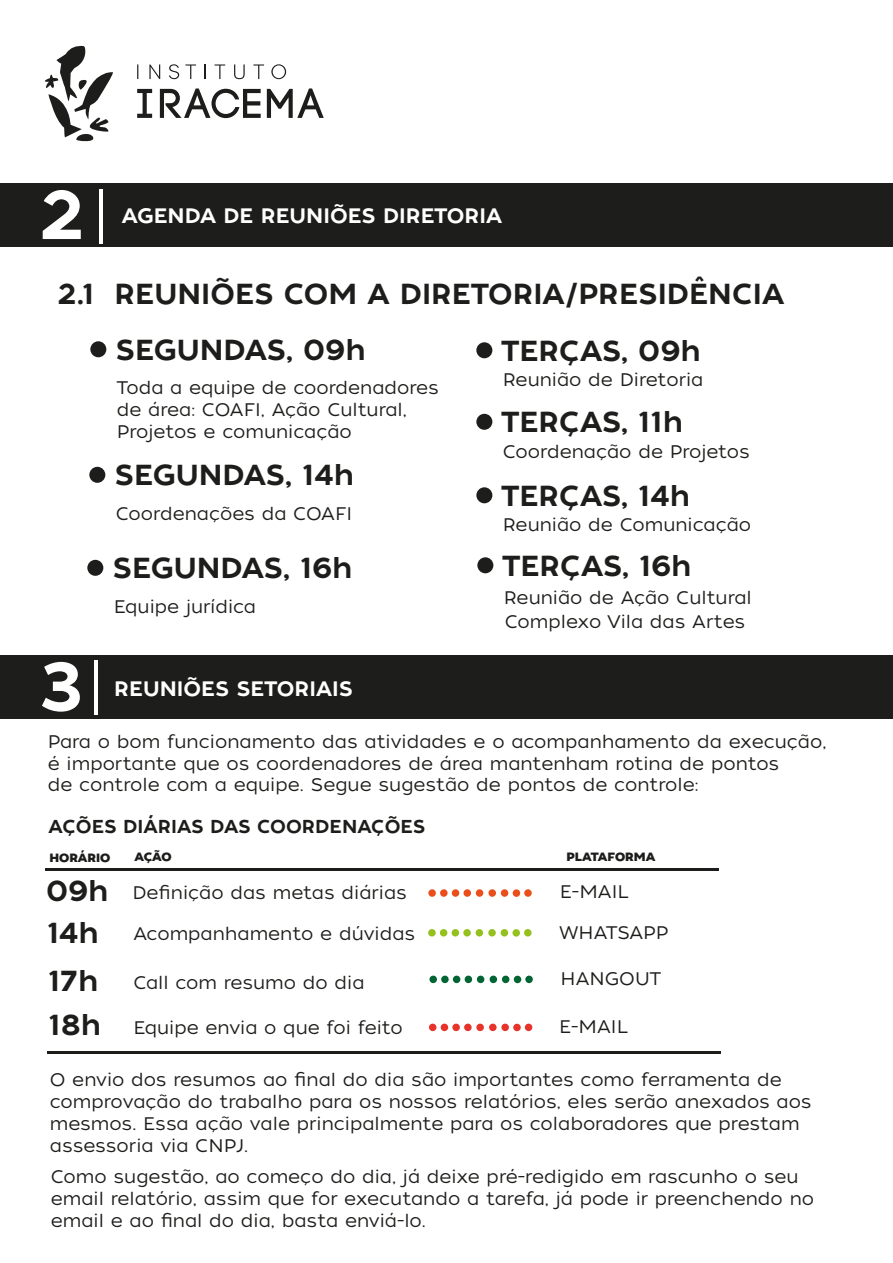
<style>
.page{position:relative;width:893px;height:1263px;background:#fff}
.page>*{position:absolute;margin:0;border:0;box-sizing:border-box;transform-origin:0 0}
.t1{font:69.15px "Tide Sans 500 Dudette";color:#fff}
.t2{font:28.95px/55.5px "Tide Sans 500 Dudette";color:#1d1d1b}
.t3{font:20.85px "Tide Sans 500 Dudette";color:#fff}
.t4{font:18.75px "Tide Sans 500 Dudette";color:#1d1d1b}
.t5{font:18.15px/21.9px "Tide Sans 300 Lil Kahuna";color:#1d1d1b}
.t6{font:12px "Tide Sans 700 Mondo";color:#1d1d1b}
</style>
<div class="page">
<div style="left:0;top:183px;width:893px;height:64px;background:#1d1d1b"></div>
<div style="left:0;top:655px;width:893px;height:64px;background:#1d1d1b"></div>
<svg style="left:45px;top:46px;width:68px;height:96px"></svg>
<svg style="left:137px;top:89px;width:15px;height:29px"></svg>
<svg style="left:160px;top:88px;width:101px;height:30px"></svg>
<svg style="left:267px;top:88px;width:57px;height:30px"></svg>
<svg style="left:169px;top:64px;width:10px;height:15px"></svg>
<svg style="left:271px;top:64px;width:15px;height:15px"></svg>
<svg style="left:234px;top:64px;width:11px;height:15px"></svg>
<svg style="left:137px;top:64px;width:1px;height:15px"></svg>
<svg style="left:205px;top:64px;width:1px;height:15px"></svg>
<svg style="left:185px;top:64px;width:11px;height:15px"></svg>
<svg style="left:215px;top:64px;width:10px;height:15px"></svg>
<svg style="left:253px;top:64px;width:11px;height:15px"></svg>
<svg style="left:149px;top:64px;width:11px;height:15px"></svg>
<div style="left:90px;top:341px;width:16px;height:16px;background:#1d1d1b;border-radius:50%"></div>
<div style="left:89px;top:467px;width:16px;height:16px;background:#1d1d1b;border-radius:50%"></div>
<div style="left:87px;top:560px;width:16px;height:16px;background:#1d1d1b;border-radius:50%"></div>
<div style="left:476px;top:342px;width:16px;height:16px;background:#1d1d1b;border-radius:50%"></div>
<div style="left:476px;top:414px;width:16px;height:16px;background:#1d1d1b;border-radius:50%"></div>
<div style="left:476px;top:487px;width:16px;height:16px;background:#1d1d1b;border-radius:50%"></div>
<div style="left:477px;top:557px;width:16px;height:16px;background:#1d1d1b;border-radius:50%"></div>
<div style="left:428px;top:889px;width:8px;height:8px;background:#e94e1b;border-radius:3px"></div>
<div style="left:440px;top:889px;width:8px;height:8px;background:#e94e1b;border-radius:3px"></div>
<svg style="left:451px;top:889px;width:9px;height:8px"></svg>
<div style="left:463px;top:889px;width:8px;height:8px;background:#e94e1b;border-radius:3px"></div>
<div style="left:476px;top:889px;width:7px;height:8px;background:#e94e1b;border-radius:50%"></div>
<div style="left:488px;top:889px;width:8px;height:8px;background:#e94e1b;border-radius:50%"></div>
<div style="left:501px;top:889px;width:7px;height:8px;background:#e94e1b;border-radius:50%"></div>
<div style="left:513px;top:889px;width:7px;height:8px;background:#e94e1b;border-radius:50%"></div>
<div style="left:524px;top:889px;width:8px;height:8px;background:#e94e1b;border-radius:50%"></div>
<div style="left:428px;top:929px;width:8px;height:8px;background:#95c11f;border-radius:3px"></div>
<div style="left:440px;top:929px;width:8px;height:8px;background:#95c11f;border-radius:3px"></div>
<div style="left:451px;top:929px;width:8px;height:8px;background:#95c11f;border-radius:3px"></div>
<div style="left:463px;top:929px;width:8px;height:8px;background:#95c11f;border-radius:3px"></div>
<div style="left:475px;top:929px;width:8px;height:7px;background:#95c11f;border-radius:50%"></div>
<div style="left:488px;top:929px;width:8px;height:7px;background:#95c11f;border-radius:50%"></div>
<div style="left:501px;top:929px;width:7px;height:7px;background:#95c11f;border-radius:50%"></div>
<div style="left:512px;top:929px;width:8px;height:8px;background:#95c11f;border-radius:50%"></div>
<div style="left:524px;top:929px;width:8px;height:7px;background:#95c11f;border-radius:50%"></div>
<div style="left:429px;top:975px;width:8px;height:8px;background:#006533;border-radius:3px"></div>
<div style="left:441px;top:975px;width:8px;height:8px;background:#006533;border-radius:3px"></div>
<div style="left:453px;top:975px;width:8px;height:8px;background:#006533;border-radius:3px"></div>
<div style="left:464px;top:975px;width:8px;height:8px;background:#006533;border-radius:3px"></div>
<div style="left:477px;top:975px;width:7px;height:8px;background:#006533;border-radius:50%"></div>
<div style="left:489px;top:975px;width:8px;height:8px;background:#006533;border-radius:50%"></div>
<div style="left:502px;top:975px;width:7px;height:8px;background:#006533;border-radius:50%"></div>
<div style="left:514px;top:976px;width:7px;height:7px;background:#006533;border-radius:50%"></div>
<div style="left:525px;top:975px;width:8px;height:8px;background:#006533;border-radius:50%"></div>
<div style="left:429px;top:1023px;width:8px;height:8px;background:#e7332a;border-radius:3px"></div>
<div style="left:440px;top:1023px;width:8px;height:8px;background:#e7332a;border-radius:3px"></div>
<div style="left:452px;top:1023px;width:8px;height:8px;background:#e7332a;border-radius:3px"></div>
<div style="left:464px;top:1023px;width:8px;height:8px;background:#e7332a;border-radius:3px"></div>
<div style="left:476px;top:1023px;width:8px;height:8px;background:#e7332a;border-radius:50%"></div>
<div style="left:489px;top:1023px;width:8px;height:8px;background:#e7332a;border-radius:50%"></div>
<div style="left:501px;top:1023px;width:8px;height:8px;background:#e7332a;border-radius:50%"></div>
<div style="left:513px;top:1024px;width:8px;height:7px;background:#e7332a;border-radius:50%"></div>
<div style="left:525px;top:1023px;width:7px;height:8px;background:#e7332a;border-radius:50%"></div>
<hr style="left:45px;top:868px;width:673px;height:2px;background:#1d1d1b">
<hr style="left:47px;top:1051px;width:673px;height:2px;background:#1d1d1b">
<hr style="left:95px;top:660px;width:3px;height:54px;background:#fff">
<hr style="left:100px;top:189px;width:3px;height:54px;background:#fff">
<h1 class="t1" style="left:39px;top:171px;width:48px">2</h1>
<p class="t3" style="left:122px;top:203px;width:382px">AGENDA DE REUNIÕES DIRETORIA</p>
<h2 class="t2" style="left:116px;top:267px;width:670px;text-indent:-58px">2.1 REUNIÕES COM A DIRETORIA/PRESIDÊNCIA<br>SEGUNDAS, 09h</h2>
<p class="t5" style="left:117px;top:377px;width:324px">Toda a equipe de coordenadores de área: COAFI, Ação Cultural,<br>Projetos e comunicação</p>
<h2 class="t2" style="left:501px;top:324px;width:200px">TERÇAS, 09h</h2>
<p class="t5" style="left:503px;top:369px;width:202px">Reunião de Diretoria</p>
<h2 class="t2" style="left:501px;top:395px;width:183px">TERÇAS, 11h</h2>
<p class="t5" style="left:503px;top:441px;width:248px">Coordenação de Projetos</p>
<h2 class="t2" style="left:501px;top:469px;width:190px">TERÇAS, 14h</h2>
<p class="t5" style="left:503px;top:514px;width:250px">Reunião de Comunicação</p>
<h2 class="t2" style="left:502px;top:539px;width:190px">TERÇAS, 16h</h2>
<p class="t5" style="left:504px;top:586px;width:249px;line-height:24px">Reunião de Ação Cultural<br>Complexo Vila das Artes</p>
<h2 class="t2" style="left:114px;top:448px;width:241px">SEGUNDAS, 14h</h2>
<p class="t5" style="left:116px;top:503px;width:238px">Coordenações da COAFI</p>
<h2 class="t2" style="left:112px;top:541px;width:241px">SEGUNDAS, 16h</h2>
<p class="t5" style="left:114px;top:596px;width:144px">Equipe jurídica</p>
<h1 class="t1" style="left:39px;top:643px;width:46px">3</h1>
<p class="t3" style="left:114px;top:675px;width:240px">REUNIÕES SETORIAIS</p>
<p class="t5" style="left:48px;top:731px;width:780px">Para o bom funcionamento das atividades e o acompanhamento da execução, é importante que os coordenadores de área mantenham rotina de pontos<br>de controle com a equipe. Segue sugestão de pontos de controle:</p>
<p class="t4" style="left:48px;top:814px;width:378px">AÇÕES DIÁRIAS DAS COORDENAÇÕES</p>
<p class="t6" style="left:49px;top:850px;width:63px">HORÁRIO</p>
<p class="t6" style="left:134px;top:849px;width:39px">AÇÃO</p>
<p class="t6" style="left:566px;top:849px;width:91px">PLATAFORMA</p>
<h2 class="t2" style="left:46px;top:871px;width:64px;line-height:42px">09h<br>14h</h2>
<h2 class="t2" style="left:48px;top:959px;width:54px;line-height:44px">17h<br>18h</h2>
<p class="t5" style="left:132px;top:882px;width:276px">Definição das metas diárias</p>
<p class="t5" style="left:560px;top:881px;width:70px">E-MAIL</p>
<p class="t5" style="left:559px;top:922px;width:111px">WHATSAPP</p>
<p class="t5" style="left:561px;top:968px;width:102px">HANGOUT</p>
<p class="t5" style="left:559px;top:1016px;width:70px">E-MAIL</p>
<p class="t5" style="left:133px;top:923px;width:283px">Acompanhamento e dúvidas</p>
<p class="t5" style="left:133px;top:972px;width:233px">Call com resumo do dia</p>
<p class="t5" style="left:133px;top:1017px;width:271px">Equipe envia o que foi feito</p>
<p class="t5" style="left:50px;top:1069px;width:763px">O envio dos resumos ao final do dia são importantes como ferramenta de comprovação do trabalho para os nossos relatórios, eles serão anexados aos mesmos. Essa ação vale principalmente para os colaboradores que prestam assessoria via CNPJ.</p>
<p class="t5" style="left:51px;top:1166px;width:765px">Como sugestão, ao começo do dia, já deixe pré-redigido em rascunho o seu email relatório, assim que for executando a tarefa, já pode ir preenchendo no email e ao final do dia, basta enviá-lo.</p>
</div>
